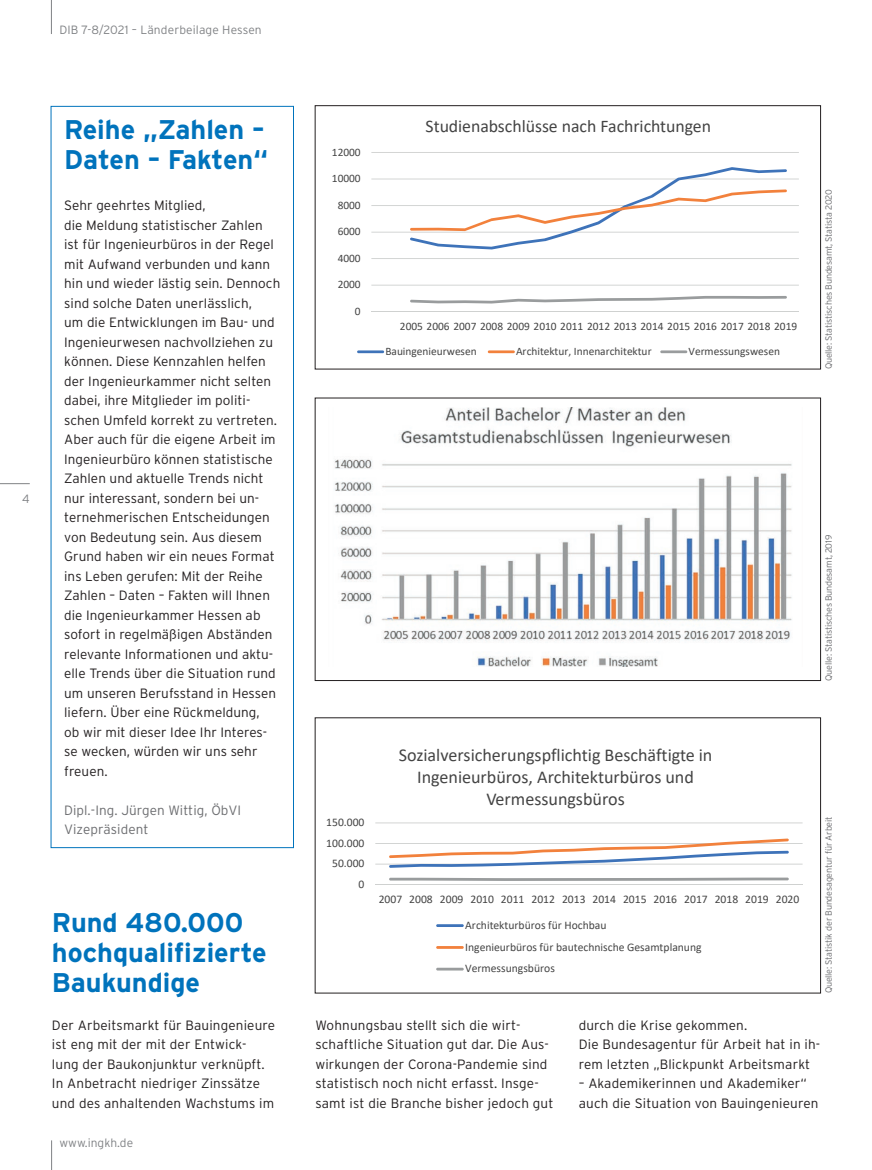
<style>
.page{position:relative;width:872px;height:1170px;background:#fff}
.page>*{position:absolute;margin:0;border:0;box-sizing:border-box;transform-origin:0 0}
.t1{font:700 27px/30px "Interstate";color:#0073bc}
.t2{font:18.15px/22px "Calibri";letter-spacing:-.005em;color:#444;text-align:center}
.t3{font:17.7px "Calibri";letter-spacing:-.005em;color:#444}
.t4{font:300 13.5px/19.5px "Interstate";letter-spacing:.005em;color:#231f20}
.t5{font:300 13.5px/19.5px "Interstate";letter-spacing:.005em;color:#6c6d70}
.t6{font:12.9px "Arial";color:#000}
.t7{font:300 12px "Interstate";letter-spacing:.01em;color:#808285}
.t8{font:11.55px/21.8px "Calibri";color:#444}
.t9{font:11.4px "Calibri";color:#444}
.t10{font:300 9px "Interstate";letter-spacing:-.02em;color:#6c6d70}
</style>
<div class="page">
<hr style="left:0;top:483px;width:30px;height:1px;background:#808285">
<svg style="left:51px;top:1140px;width:1px;height:29px"></svg>
<hr style="left:51px;top:0;width:1px;height:34px;background:#808285">
<div style="left:315px;top:105px;width:506px;height:264px;border:1px solid #231f20"></div>
<svg style="left:357px;top:152px;width:442px;height:202px"></svg>
<div style="left:315px;top:397px;width:506px;height:284px;border:1px solid #231f20"></div>
<img style="left:334px;top:408px;width:458px;height:258px">
<svg style="left:375px;top:822px;width:428px;height:149px"></svg>
<div style="left:51px;top:106px;width:243px;height:742px;border:1px solid #0073bc"></div>
<p class="t7" style="left:59px;top:23px;width:204px">DIB 7-8/2021 – Länderbeilage Hessen</p>
<p class="t7" style="left:22px;top:492px;width:9px">4</p>
<h1 class="t1" style="left:64px;top:114px;width:205px">Reihe „Zahlen –<br>Daten – Fakten“</h1>
<p class="t4" style="left:64px;top:195px;width:218px">Sehr geehrtes Mitglied,<br>die Meldung statistischer Zahlen ist für Ingenieurbüros in der Regel mit Aufwand verbunden und kann hin und wieder lästig sein. Dennoch sind solche Daten unerlässlich,<br>um die Entwicklungen im Bau- und<br>Ingenieurwesen nachvollziehen zu können. Diese Kennzahlen helfen der Ingenieurkammer nicht selten dabei, ihre Mitglieder im politi&shy;schen Umfeld korrekt zu vertreten.<br>Aber auch für die eigene Arbeit im<br>Ingenieurbüro können statistische<br>Zahlen und aktuelle Trends nicht nur interessant, sondern bei un&shy;ternehmerischen Entscheidungen von Bedeutung sein. Aus diesem<br>Grund haben wir ein neues Format ins Leben gerufen: Mit der Reihe<br>Zahlen – Daten – Fakten will Ihnen die Ingenieurkammer Hessen ab sofort in regelmäßigen Abständen relevante Informationen und aktu&shy;elle Trends über die Situation rund um unseren Berufsstand in Hessen liefern. Über eine Rückmeldung,<br>ob wir mit dieser Idee Ihr Interes&shy;se wecken, würden wir uns sehr freuen.</p>
<p class="t5" style="left:64px;top:800px;width:179px">Dipl.-Ing. Jürgen Wittig, ÖbVI<br>Vizepräsident</p>
<h3 class="t3" style="left:425px;top:114px;width:287px">Studienabschlüsse nach Fachrichtungen</h3>
<p class="t9" style="left:332px;top:144px;width:30px">12000</p>
<p class="t9" style="left:332px;top:170px;width:30px">10000</p>
<p class="t10" style="left:823px;top:369px;width:182px;rotate:-90deg">Quelle: Statistisches Bundesamt, Statista 2020</p>
<p class="t9" style="left:338px;top:197px;width:25px">8000</p>
<p class="t9" style="left:338px;top:224px;width:25px">6000</p>
<p class="t9" style="left:338px;top:250px;width:25px">4000</p>
<p class="t9" style="left:338px;top:276px;width:25px">2000</p>
<p class="t9" style="left:355px;top:303px;width:7px">0</p>
<p class="t9" style="left:400px;top:318px;width:399px">2005 2006 2007 2008 2009 2010 2011 2012 2013 2014 2015 2016 2017 2018 2019</p>
<p class="t9" style="left:385px;top:343px;width:93px">Bauingenieurwesen</p>
<p class="t9" style="left:516px;top:343px;width:137px">Architektur, Innenarchitektur</p>
<p class="t9" style="left:688px;top:343px;width:93px">Vermessungswesen</p>
<p class="t10" style="left:823px;top:681px;width:148px;rotate:-90deg">Quelle: Statistisches Bundesamt, 2019</p>
<h2 class="t2" style="left:399px;top:743px;width:315px">Sozialversicherungspflichtig Beschäftigte in<br>Ingenieurbüros, Architekturbüros und<br>Vermessungsbüros</h2>
<p class="t10" style="left:823px;top:993px;width:178px;rotate:-90deg">Quelle: Statistik der Bundesagentur für Arbeit</p>
<p class="t8" style="left:326px;top:811px;width:40px">150.000</p>
<p class="t8" style="left:326px;top:831px;width:40px">100.000</p>
<p class="t8" style="left:332px;top:852px;width:34px">50.000</p>
<p class="t8" style="left:358px;top:872px;width:7px">0</p>
<p class="t8" style="left:379px;top:888px;width:422px">2007 2008 2009 2010 2011 2012 2013 2014 2015 2016 2017 2018 2019 2020</p>
<h1 class="t1" style="left:52px;top:907px;width:216px">Rund 480.000 hochqualifizierte<br>Baukundige</h1>
<p class="t4" style="left:52px;top:1014px;width:225px">Der Arbeitsmarkt für Bauingenieure ist eng mit der mit der Entwick&shy;lung der Baukonjunktur verknüpft.<br>In Anbetracht niedriger Zinssätze und des anhaltenden Wachstums im</p>
<p class="t4" style="left:315px;top:1014px;width:239px">Wohnungsbau stellt sich die wirt&shy;schaftliche Situation gut dar. Die Aus&shy;wirkungen der Corona-Pandemie sind statistisch noch nicht erfasst. Insge&shy;samt ist die Branche bisher jedoch gut</p>
<p class="t4" style="left:579px;top:1014px;width:243px">durch die Krise gekommen.<br>Die Bundesagentur für Arbeit hat in ih&shy;rem letzten „Blickpunkt Arbeitsmarkt</p>
<p class="t8" style="left:465px;top:913px;width:238px">Architekturbüros für Hochbau<br>Ingenieurbüros für bautechnische Gesamtplanung<br>Vermessungsbüros</p>
<p class="t6" style="left:316px;top:1010px;width:228px">© Statistik der Bundesagentur für Arbeit</p>
<p class="t4" style="left:579px;top:1073px;width:241px">– Akademikerinnen und Akademiker“ auch die Situation von Bauingenieuren</p>
<p class="t7" style="left:60px;top:1135px;width:75px">www.ingkh.de</p>
</div>
